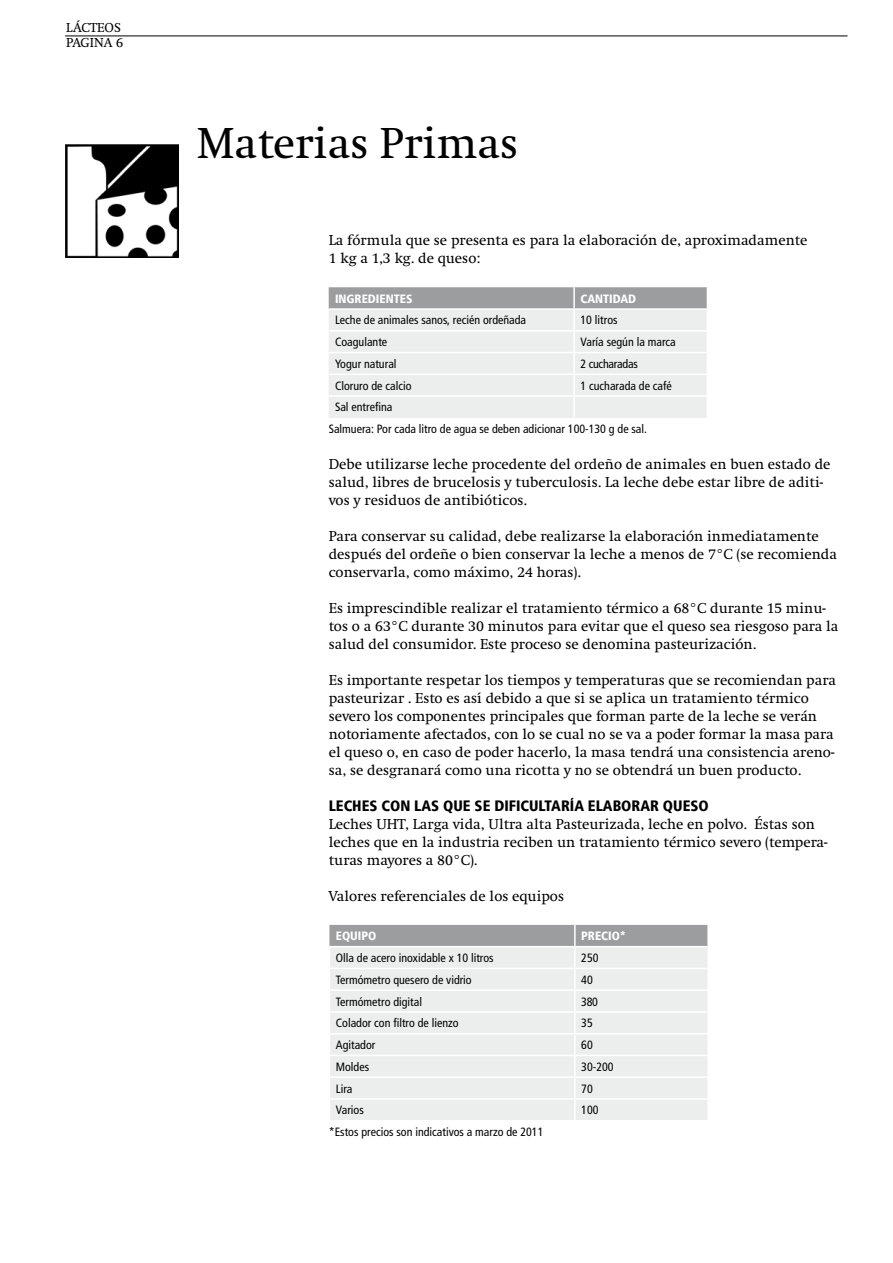
<style>
.page{position:relative;width:893px;height:1263px;background:#fff}
.page>*{position:absolute;margin:0;border:0;box-sizing:border-box;transform-origin:0 0}
.t1{font:45px "Swift CEEF";color:#000}
.t2{font:15px/18px "Swift CEEF";color:#000}
.t3{font:900 condensed 15px "Frutiger LT";color:#000}
.t4{font:13.5px/15px "Swift CEEF";color:#000}
.t5{font:condensed 12px/21.5px "Frutiger LT";color:#000}
.t6{font:900 condensed 12px "Frutiger LT";color:#fff}
.t7{font:condensed 12px "Frutiger LT";letter-spacing:-.02em;color:#000}
</style>
<div class="page">
<hr style="left:65px;top:36px;width:782px;height:1px;background:#000">
<svg style="left:329px;top:287px;width:378px;height:131px;background:#e0e1e1"></svg>
<svg style="left:329px;top:925px;width:379px;height:195px;background:#e4e5e5"></svg>
<hr style="left:575px;top:1098px;width:134px;height:2px;background:#fff">
<hr style="left:574px;top:1100px;width:2px;height:20px;background:#fff">
<hr style="left:707px;top:1100px;width:2px;height:20px;background:#fff">
<img style="left:65px;top:144px;width:114px;height:114px">
<p class="t4" style="left:66px;top:21px;width:59px">LÁCTEOS<br>PAGINA 6</p>
<h1 class="t1" style="left:197px;top:120px;width:323px">Materias Primas</h1>
<p class="t2" style="left:329px;top:232px;width:480px">La fórmula que se presenta es para la elaboración de, aproximadamente<br>1 kg a 1,3 kg. de queso:</p>
<p class="t6" style="left:335px;top:291px;width:79px">INGREDIENTES</p>
<p class="t6" style="left:580px;top:291px;width:57px">CANTIDAD</p>
<p class="t5" style="left:335px;top:310px;width:193px">Leche de animales sanos, recién ordeñada</p>
<p class="t5" style="left:580px;top:310px;width:39px">10 litros</p>
<p class="t5" style="left:335px;top:331px;width:54px">Coagulante</p>
<p class="t5" style="left:580px;top:331px;width:97px">Varía según la marca</p>
<p class="t5" style="left:335px;top:353px;width:63px">Yogur natural</p>
<p class="t7" style="left:580px;top:357px;width:59px">2 cucharadas</p>
<p class="t5" style="left:335px;top:375px;width:78px">Cloruro de calcio</p>
<p class="t5" style="left:580px;top:375px;width:93px">1 cucharada de café</p>
<p class="t5" style="left:329px;top:397px;width:320px;text-indent:6px">Sal entrefina<br>Salmuera: Por cada litro de agua se deben adicionar 100-130 g de sal.</p>
<p class="t2" style="left:329px;top:455px;width:503px">Debe utilizarse leche procedente del ordeño de animales en buen estado de salud, libres de brucelosis y tuberculosis. La leche debe estar libre de aditi&shy;vos y residuos de antibióticos.</p>
<p class="t2" style="left:329px;top:527px;width:510px">Para conservar su calidad, debe realizarse la elaboración inmediatamente después del ordeñe o bien conservar la leche a menos de 7°C (se recomienda conservarla, como máximo, 24 horas).</p>
<p class="t2" style="left:329px;top:599px;width:511px">Es imprescindible realizar el tratamiento térmico a 68°C durante 15 minu&shy;tos o a 63°C durante 30 minutos para evitar que el queso sea riesgoso para la salud del consumidor. Este proceso se denomina pasteurización.</p>
<p class="t2" style="left:329px;top:671px;width:509px">Es importante respetar los tiempos y temperaturas que se recomiendan para pasteurizar . Esto es así debido a que si se aplica un tratamiento térmico severo los componentes principales que forman parte de la leche se verán notoriamente afectados, con lo se cual no se va a poder formar la masa para el queso o, en caso de poder hacerlo, la masa tendrá una consistencia areno&shy;sa, se desgranará como una ricotta y no se obtendrá un buen producto.</p>
<p class="t3" style="left:329px;top:797px;width:382px">LECHES CON LAS QUE SE DIFICULTARÍA ELABORAR QUESO</p>
<p class="t2" style="left:329px;top:815px;width:500px">Leches UHT, Larga vida, Ultra alta Pasteurizada, leche en polvo. Éstas son leches que en la industria reciben un tratamiento térmico severo (tempera&shy;turas mayores a 80°C).</p>
<p class="t2" style="left:329px;top:887px;width:237px">Valores referenciales de los equipos</p>
<p class="t6" style="left:336px;top:929px;width:42px">EQUIPO</p>
<p class="t6" style="left:581px;top:929px;width:46px">PRECIO*</p>
<p class="t5" style="left:336px;top:947px;width:159px">Olla de acero inoxidable x 10 litros</p>
<p class="t5" style="left:581px;top:947px;width:19px">250</p>
<p class="t5" style="left:336px;top:969px;width:137px">Termómetro quesero de vidrio</p>
<p class="t5" style="left:581px;top:969px;width:13px">40</p>
<p class="t5" style="left:336px;top:991px;width:88px">Termómetro digital</p>
<p class="t5" style="left:581px;top:991px;width:18px">380</p>
<p class="t5" style="left:336px;top:1012px;width:124px">Colador con filtro de lienzo</p>
<p class="t5" style="left:581px;top:1012px;width:13px">35</p>
<p class="t5" style="left:336px;top:1034px;width:41px">Agitador</p>
<p class="t5" style="left:581px;top:1034px;width:13px">60</p>
<p class="t5" style="left:336px;top:1056px;width:35px">Moldes</p>
<p class="t5" style="left:581px;top:1056px;width:34px">30-200</p>
<p class="t5" style="left:336px;top:1078px;width:18px">Lira</p>
<p class="t5" style="left:581px;top:1078px;width:13px">70</p>
<p class="t5" style="left:336px;top:1099px;width:29px">Varios</p>
<p class="t5" style="left:581px;top:1099px;width:19px">100</p>
<p class="t5" style="left:329px;top:1122px;width:216px">*Estos precios son indicativos a marzo de 2011</p>
</div>
